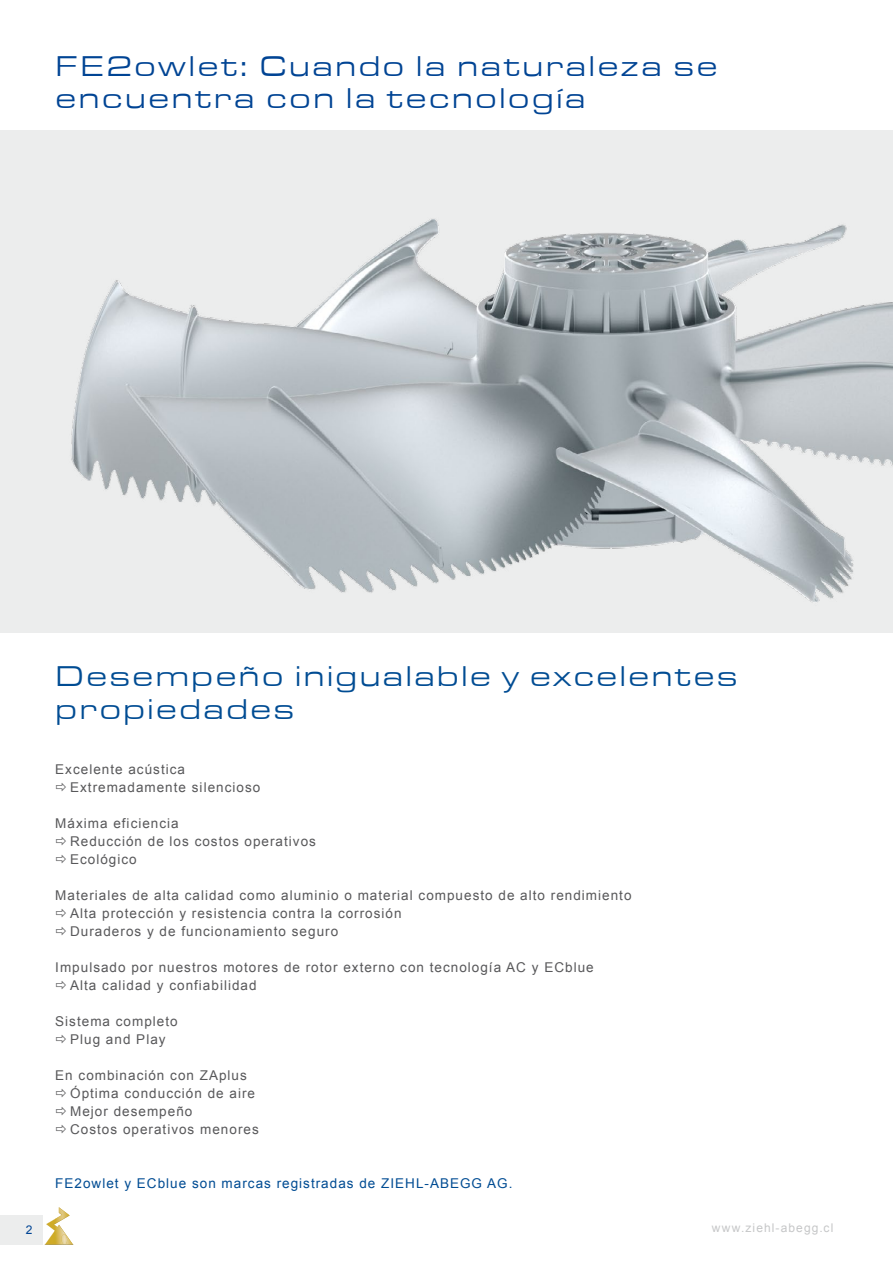
<style>
.page{position:relative;width:893px;height:1263px;background:#fff}
.page>*{position:absolute;margin:0;border:0;box-sizing:border-box;transform-origin:0 0}
.t1{font:27px/32.4px "Eurostile Extended";letter-spacing:.075em;color:#004494}
.t2{font:27px/32.4px "Eurostile Extended";letter-spacing:.07em;color:#004c93}
.t3{font:13.5px/18px "Arial";letter-spacing:.075em;color:#58585a}
.t4{font:13.5px "Arial";letter-spacing:.075em;color:#004c93}
.t5{font:12px "Arial";letter-spacing:.09em;color:#c6c7c8}
.t6{font:12px "Arial";color:#004494}
</style>
<div class="page">
<div style="left:0;top:130px;width:893px;height:503px;background:#eceded"></div>
<img style="left:71px;top:219px;width:822px;height:383px">
<div style="left:0;top:1215px;width:43px;height:30px;background:#eceded"></div>
<svg style="left:45px;top:1207px;width:28px;height:38px"></svg>
<h1 class="t1" style="left:55px;top:48px;width:664px">FE2owlet: Cuando la naturaleza se encuentra con la tecnología</h1>
<h1 class="t2" style="left:55px;top:659px;width:684px">Desempeño inigualable y excelentes propiedades</h1>
<p class="t3" style="left:70px;top:760px;width:192px;text-indent:-15px">Excelente acústica<br>Extremadamente silencioso</p>
<p class="t3" style="left:70px;top:814px;width:247px;text-indent:-15px">Máxima eficiencia<br>Reducción de los costos operativos<br>Ecológico</p>
<p class="t3" style="left:70px;top:886px;width:563px;text-indent:-15px">Materiales de alta calidad como aluminio o material compuesto de alto rendimiento<br>Alta protección y resistencia contra la corrosión<br>Duraderos y de funcionamiento seguro</p>
<p class="t3" style="left:70px;top:958px;width:525px;text-indent:-15px">Impulsado por nuestros motores de rotor externo con tecnología AC y ECblue<br>Alta calidad y confiabilidad</p>
<p class="t3" style="left:55px;top:1012px;width:124px;text-align:center">Sistema completo<br>Plug and Play</p>
<p class="t3" style="left:70px;top:1066px;width:190px;text-indent:-15px">En combinación con ZAplus<br>Óptima conducción de aire<br>Mejor desempeño<br>Costos operativos menores</p>
<p class="t4" style="left:55px;top:1174px;width:459px">FE2owlet y ECblue son marcas registradas de Zie hl-Abegg AG.</p>
<p class="t6" style="left:26px;top:1222px;width:8px">2</p>
<p class="t5" style="left:712px;top:1220px;width:123px">www.ziehl-abegg.cl</p>
</div>
